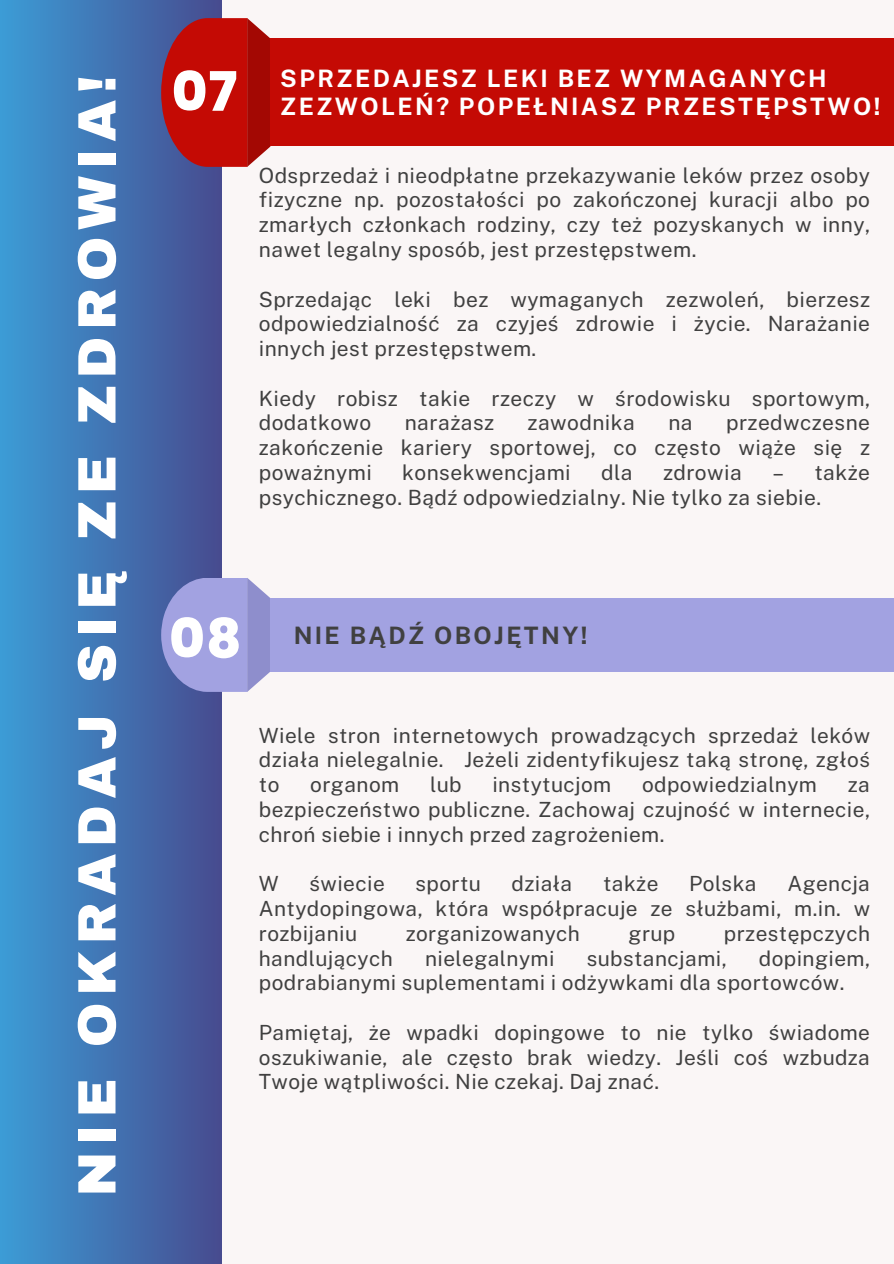
<style>
.page{position:relative;width:894px;height:1264px;background:#fff}
.page>*{position:absolute;margin:0;border:0;box-sizing:border-box;transform-origin:0 0}
.t1{font:800 54.3px "Poppins";color:#fff}
.t2{font:900 54px "Archivo";letter-spacing:.12em;color:#fff}
.t3{font:700 24px/28.2px "Public Sans";letter-spacing:.1em;color:#fff}
.t4{font:700 24px "Public Sans";letter-spacing:.1em;color:#404040}
.t5{font:21px/24.8px "Public Sans";letter-spacing:.02em;color:#404040;text-align:justify}
.t6{font:20.85px/24.8px "Public Sans";letter-spacing:.02em;color:#404040;text-align:justify}
</style>
<div class="page">
<div style="left:0;top:0;width:893px;height:1263px;background:#faf6f6"></div>
<div style="left:0;top:0;width:221px;height:1263px;background:linear-gradient(to right,#3c9cd6,#474b8f)"></div>
<svg style="left:161px;top:18px;width:109px;height:149px;background:#b31819"></svg>
<div style="left:270px;top:39px;width:623px;height:107px;background:#c40a04"></div>
<svg style="left:161px;top:577px;width:109px;height:115px;background:#989bd7"></svg>
<div style="left:270px;top:598px;width:623px;height:74px;background:#a2a2e1"></div>
<h1 class="t2" style="left:68px;top:1196px;width:1122px;rotate:-90deg">NIE OKRADAJ SIĘ ZE ZDROWIA!</h1>
<p class="t3" style="left:280px;top:64px;width:601px">SPRZEDAJESZ LEKI BEZ WYMAGANYCH<br>ZEZWOLEŃ? POPEŁNIASZ PRZESTĘPSTWO!</p>
<p class="t1" style="left:172px;top:54px;width:67px">07</p>
<p class="t5" style="left:259px;top:163px;width:612px">Odsprzedaż i nieodpłatne przekazywanie leków przez osoby fizyczne np. pozostałości po zakończonej kuracji albo po zmarłych członkach rodziny, czy też pozyskanych w inny, nawet legalny sposób, jest przestępstwem.</p>
<p class="t5" style="left:259px;top:286px;width:612px">Sprzedając leki bez wymaganych zezwoleń, bierzesz odpowiedzialność za czyjeś zdrowie i życie. Narażanie innych jest przestępstwem.</p>
<p class="t5" style="left:259px;top:385px;width:612px">Kiedy robisz takie rzeczy w środowisku sportowym, dodatkowo</p>
<p class="t5" style="left:259px;top:410px;width:612px;text-indent:467px">przedwczesne zakończenie kariery sportowej, co często wiąże się z poważnymi</p>
<p class="t5" style="left:404px;top:410px;width:91px">narażasz</p>
<p class="t5" style="left:527px;top:410px;width:109px">zawodnika</p>
<p class="t5" style="left:668px;top:410px;width:26px">na</p>
<p class="t5" style="left:259px;top:460px;width:612px;text-indent:513px">– także psychicznego. Bądź odpowiedzialny. Nie tylko za siebie.</p>
<p class="t5" style="left:402px;top:460px;width:170px">konsekwencjami</p>
<p class="t5" style="left:601px;top:460px;width:33px">dla</p>
<p class="t5" style="left:663px;top:460px;width:80px">zdrowia</p>
<p class="t1" style="left:169px;top:600px;width:74px">08</p>
<p class="t4" style="left:293px;top:620px;width:295px">NIE BĄDŹ OBOJĘTNY!</p>
<p class="t6" style="left:259px;top:722px;width:612px">Wiele stron internetowych prowadzących sprzedaż leków działa nielegalnie. Jeżeli zidentyfikujesz taką stronę, zgłoś to</p>
<p class="t6" style="left:310px;top:772px;width:90px">organom</p>
<p class="t6" style="left:430px;top:772px;width:33px">lub</p>
<p class="t6" style="left:492px;top:772px;width:120px">instytucjom</p>
<p class="t6" style="left:642px;top:772px;width:176px">odpowiedzialnym</p>
<p class="t6" style="left:259px;top:772px;width:612px;text-indent:589px">za bezpieczeństwo publiczne. Zachowaj czujność w internecie, chroń siebie i innych przed zagrożeniem.</p>
<p class="t6" style="left:259px;top:871px;width:21px">W</p>
<p class="t6" style="left:309px;top:871px;width:77px">świecie</p>
<p class="t6" style="left:415px;top:871px;width:67px">sportu</p>
<p class="t6" style="left:511px;top:871px;width:62px">działa</p>
<p class="t6" style="left:603px;top:871px;width:57px">także</p>
<p class="t6" style="left:689px;top:871px;width:69px">Polska</p>
<p class="t6" style="left:259px;top:871px;width:612px;text-indent:528px">Agencja Antydopingowa, która współpracuje ze służbami, m.in. w rozbijaniu</p>
<p class="t6" style="left:405px;top:920px;width:176px">zorganizowanych</p>
<p class="t6" style="left:628px;top:920px;width:48px">grup</p>
<p class="t6" style="left:723px;top:920px;width:148px">przestępczych</p>
<p class="t6" style="left:259px;top:945px;width:612px;text-indent:500px">dopingiem, podrabianymi suplementami i odżywkami dla sportowców.</p>
<p class="t6" style="left:259px;top:1019px;width:612px">Pamiętaj, że wpadki dopingowe to nie tylko świadome oszukiwanie, ale często brak wiedzy. Jeśli coś wzbudza Twoje wątpliwości. Nie czekaj. Daj znać.</p>
<p class="t6" style="left:259px;top:945px;width:135px">handlujących</p>
<p class="t6" style="left:425px;top:945px;width:131px">nielegalnymi</p>
<p class="t6" style="left:586px;top:945px;width:142px">substancjami,</p>
</div>
